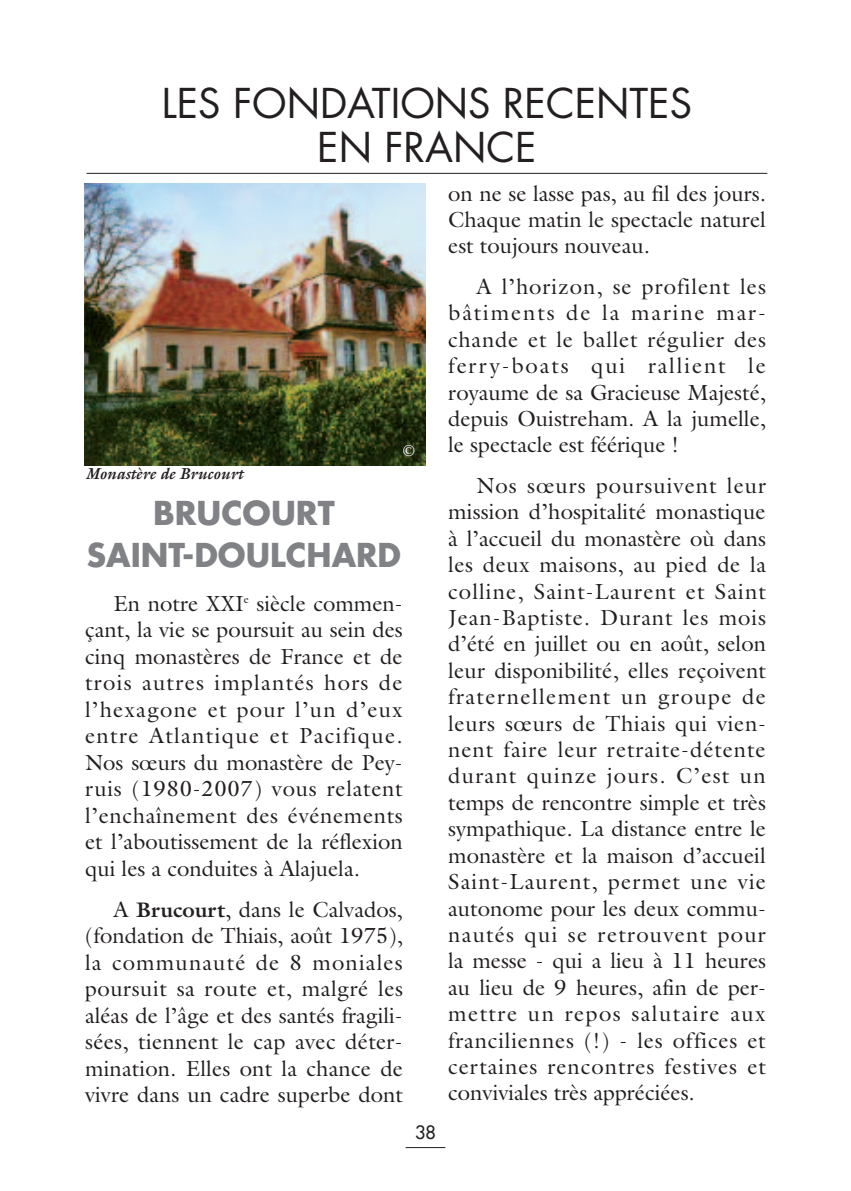
<style>
.page{position:relative;width:851px;height:1191px;background:#fff}
.page>*{position:absolute;margin:0;border:0;box-sizing:border-box;transform-origin:0 0}
.t1{font:40px/44px "Futura";color:#231f20;text-align:center}
.t2{font:700 32px/42.6px "Futura";color:#808285;text-align:center}
.t3{font:22px/26.4px "Galliard";color:#231f20;text-align:justify}
.t4{font:18px "Futura";color:#231f20}
.t5{font:italic 700 16px "Galliard";color:#231f20}
.t6{font:16px "Galliard";color:#fff}
.s1{font-weight:700;font-size:21.2px}
</style>
<div class="page">
<hr style="left:405px;top:1147px;width:40px;height:1px;background:#231f20">
<hr style="left:86px;top:173px;width:681px;height:1px;background:#231f20">
<img style="left:84px;top:184px;width:341px;height:281px">
<h1 class="t1" style="left:162px;top:82px;width:531px">LES FONDATIONS RECENTES<br>EN FRANCE</h1>
<p class="t5" style="left:85px;top:463px;width:159px">Monastère de Brucourt</p>
<p class="t6" style="left:403px;top:441px;width:14px">©</p>
<h2 class="t2" style="left:87px;top:491px;width:316px">BRUCOURT<br>SAINT-DOULCHARD</h2>
<p class="t3" style="left:85px;top:589px;width:319px;text-indent:28px">En notre XXI<sup>e</sup> siècle commen&shy;çant, la vie se poursuit au sein des cinq monastères de France et de trois autres implantés hors de l’hexagone et pour l’un d’eux entre Atlantique et Pacifique.<br>Nos sœurs du monastère de Pey&shy;ruis (1980-2007) vous relatent l’enchaînement des événements et l’aboutissement de la réflexion qui les a conduites à Alajuela.</p>
<p class="t3" style="left:85px;top:895px;width:319px;text-indent:28px">A <span class="s1">Brucourt</span>, dans le Calvados, (fondation de Thiais, août 1975), la communauté de 8 moniales poursuit sa route et, malgré les aléas de l’âge et des santés fragili&shy;sées, tiennent le cap avec déter&shy;mination. Elles ont la chance de vivre dans un cadre superbe dont</p>
<p class="t4" style="left:415px;top:1120px;width:22px">38</p>
<p class="t3" style="left:448px;top:179px;width:319px">on ne se lasse pas, au fil des jours.<br>Chaque matin le spectacle naturel est toujours nouveau.</p>
<p class="t3" style="left:448px;top:273px;width:319px;text-indent:28px">A l’horizon, se profilent les bâtiments de la marine mar&shy;chande et le ballet régulier des ferry-boats qui rallient le royaume de sa Gracieuse Majesté, depuis Ouistreham. A la jumelle, le spectacle est féérique !</p>
<p class="t3" style="left:448px;top:472px;width:319px;text-indent:28px">Nos sœurs poursuivent leur mission d’hospitalité monastique à l’accueil du monastère où dans les deux maisons, au pied de la colline, Saint-Laurent et Saint Jean-Baptiste. Durant les mois d’été en juillet ou en août, selon leur disponibilité, elles reçoivent fraternellement un groupe de leurs sœurs de Thiais qui vien&shy;nent faire leur retraite-détente durant quinze jours. C’est un temps de rencontre simple et très sympathique. La distance entre le monastère et la maison d’accueil Saint-Laurent, permet une vie autonome pour les deux commu&shy;nautés qui se retrouvent pour la messe - qui a lieu à 11 heures au lieu de 9 heures, afin de per&shy;mettre un repos salutaire aux franciliennes (!) - les offices et certaines rencontres festives et conviviales très appréciées.</p>
</div>
